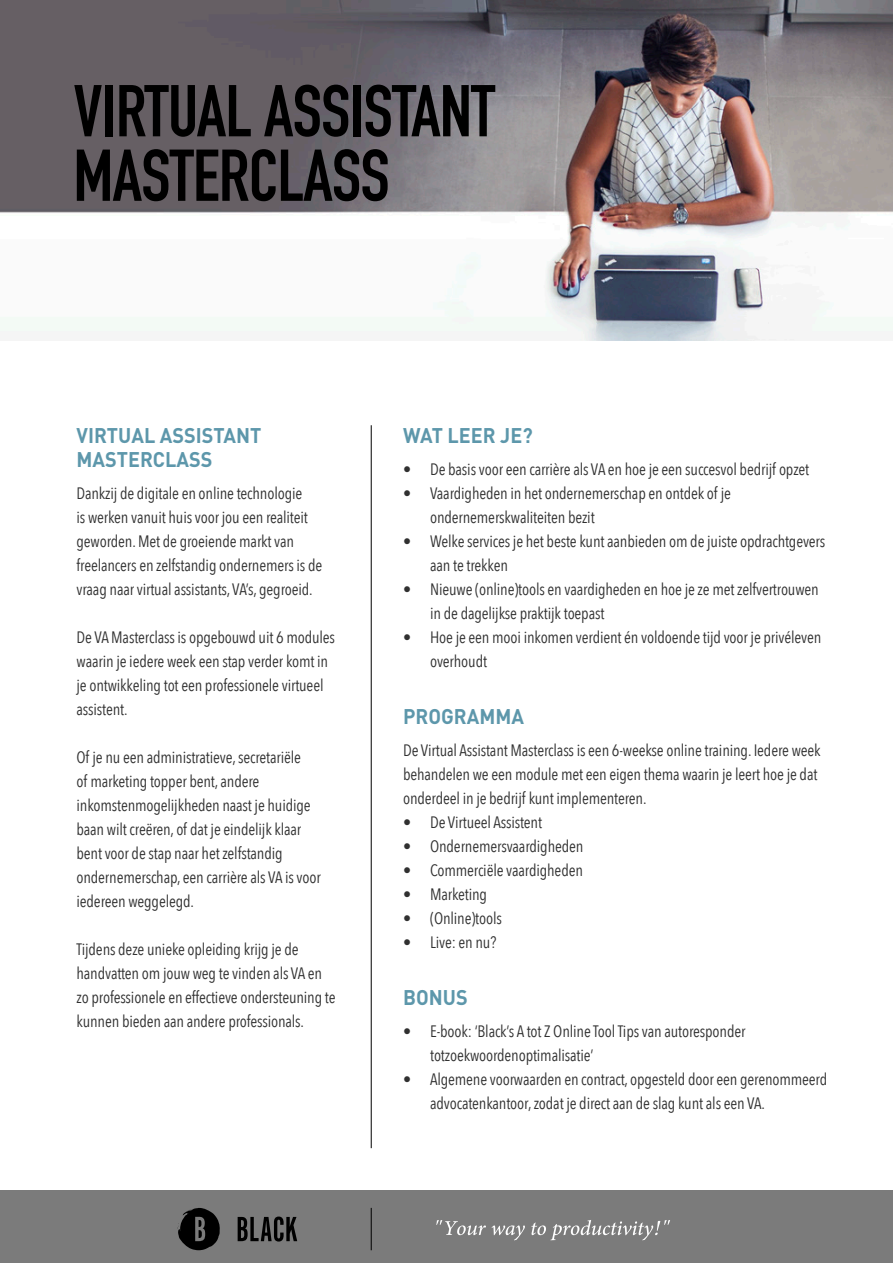
<style>
.page{position:relative;width:893px;height:1263px;background:#fff}
.page>*{position:absolute;margin:0;border:0;box-sizing:border-box;transform-origin:0 0}
.t1{font:700 72px "DIN Condensed";letter-spacing:-.01em;color:#000}
.t2{font:700 21px/24px "DIN";color:#5d97ab;scale:.94 1}
.t3{font:16.5px/24px "Avenir Next Condensed";letter-spacing:-.01em;color:#303030}
</style>
<div class="page">
<div style="left:0;top:1191px;width:893px;height:72px;background:#7b7b7b"></div>
<svg style="left:238px;top:1216px;width:59px;height:25px"></svg>
<svg style="left:177px;top:1208px;width:43px;height:42px"></svg>
<svg style="left:436px;top:1220px;width:234px;height:20px"></svg>
<img style="left:0;top:0;width:893px;height:340px">
<hr style="left:371px;top:425px;width:1px;height:723px;background:#000">
<hr style="left:371px;top:1208px;width:1px;height:42px;background:#000">
<p class="t1" style="left:73px;top:63px;width:423px">VIRTUAL ASSISTANT</p>
<p class="t1" style="left:73px;top:127px;width:318px">MASTERCLASS</p>
<p class="t2" style="left:77px;top:422px;width:198px">VIRTUAL ASSISTANT<br>MASTERCLASS</p>
<p class="t3" style="left:77px;top:481px;width:247px">Dankzij de digitale en online technologie<br>is werken vanuit huis voor jou een realiteit geworden. Met de groeiende markt van freelancers en zelfstandig ondernemers is de vraag naar virtual assistants, VA’s, gegroeid.</p>
<p class="t3" style="left:77px;top:625px;width:260px">De VA Masterclass is opgebouwd uit 6 modules waarin je iedere week een stap verder komt in je ontwikkeling tot een professionele virtueel assistent.</p>
<p class="t3" style="left:77px;top:745px;width:246px">Of je nu een administratieve, secretariële<br>of marketing topper bent, andere inkomstenmogelijkheden naast je huidige baan wilt creëren, of dat je eindelijk klaar bent voor de stap naar het zelfstandig ondernemerschap, een carrière als VA is voor iedereen weggelegd.</p>
<p class="t3" style="left:77px;top:937px;width:261px">Tijdens deze unieke opleiding krijg je de handvatten om jouw weg te vinden als VA en zo professionele en effectieve ondersteuning te kunnen bieden aan andere professionals.</p>
<p class="t2" style="left:403px;top:422px;width:139px">WAT LEER JE?</p>
<p class="t3" style="left:403px;top:457px;width:408px">• De basis voor een carrière als VA en hoe je een succesvol bedrijf opzet</p>
<p class="t3" style="left:430px;top:481px;width:302px;text-indent:-27px">• Vaardigheden in het ondernemerschap en ontdek of je ondernemerskwaliteiten bezit</p>
<p class="t3" style="left:430px;top:529px;width:397px;text-indent:-27px">• Welke services je het beste kunt aanbieden om de juiste opdrachtgevers aan te trekken</p>
<p class="t3" style="left:430px;top:577px;width:390px;text-indent:-27px">• Nieuwe (online)tools en vaardigheden en hoe je ze met zelfvertrouwen in de dagelijkse praktijk toepast</p>
<p class="t3" style="left:430px;top:625px;width:393px;text-indent:-27px">• Hoe je een mooi inkomen verdient én voldoende tijd voor je privéleven overhoudt</p>
<p class="t2" style="left:403px;top:703px;width:130px">PROGRAMMA</p>
<p class="t3" style="left:403px;top:738px;width:419px">De Virtual Assistant Masterclass is een 6-weekse online training. Iedere week behandelen we een module met een eigen thema waarin je leert hoe je dat onderdeel in je bedrijf kunt implementeren.</p>
<p class="t3" style="left:403px;top:810px;width:140px">• De Virtueel Assistent</p>
<p class="t3" style="left:403px;top:834px;width:182px">• Ondernemersvaardigheden</p>
<p class="t3" style="left:403px;top:858px;width:181px">• Commerciële vaardigheden</p>
<p class="t3" style="left:403px;top:882px;width:86px">• Marketing</p>
<p class="t3" style="left:403px;top:906px;width:100px">• (Online)tools</p>
<p class="t3" style="left:403px;top:930px;width:95px">• Live: en nu?</p>
<p class="t2" style="left:403px;top:984px;width:70px">BONUS</p>
<p class="t3" style="left:430px;top:1019px;width:317px;text-indent:-27px">• E-book: ‘Black’s A tot Z Online Tool Tips van autoresponder totzoekwoordenoptimalisatie’</p>
<p class="t3" style="left:430px;top:1067px;width:399px;text-indent:-27px">• Algemene voorwaarden en contract, opgesteld door een gerenommeerd advocatenkantoor, zodat je direct aan de slag kunt als een VA.</p>
</div>
